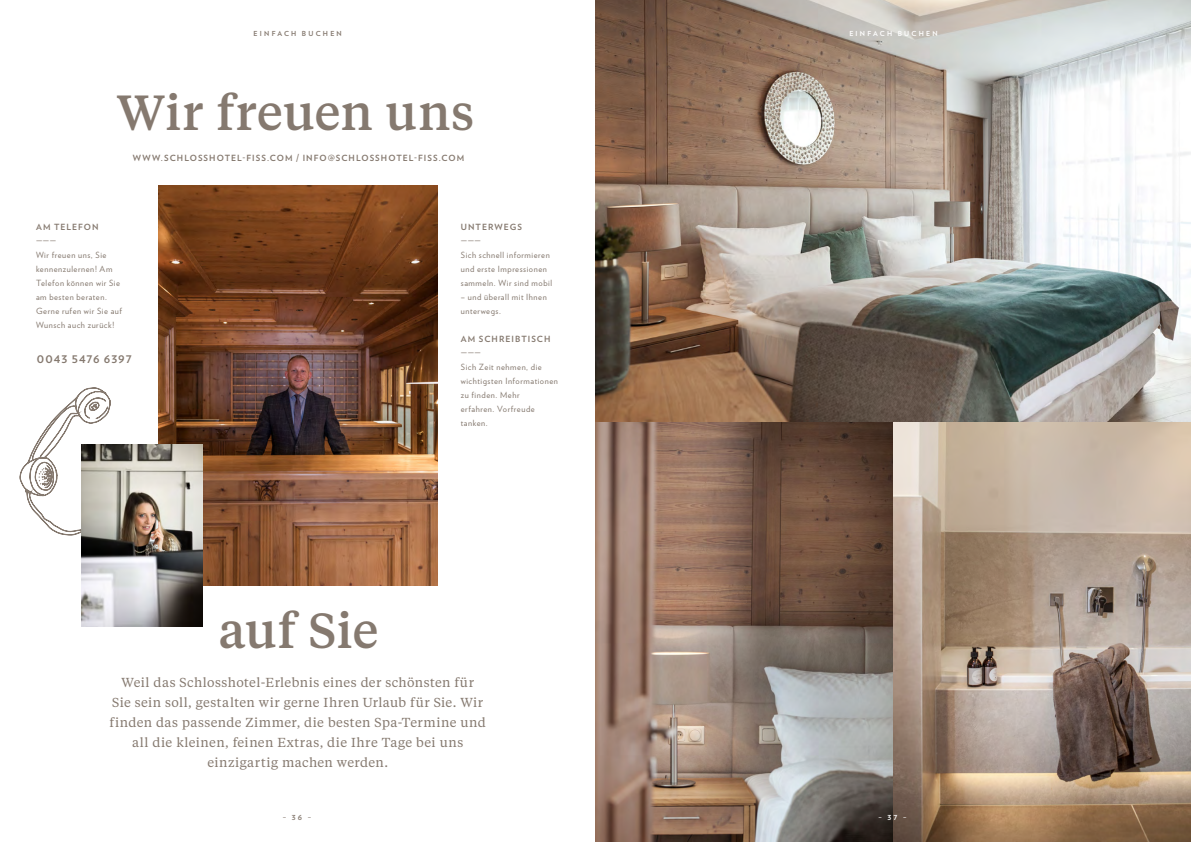
<style>
.page{position:relative;width:1191px;height:842px;background:#fff}
.page>*{position:absolute;margin:0;border:0;box-sizing:border-box;transform-origin:0 0}
.t1{font:500 49.1px "Tiempos Text";color:#85796f}
.t2{font:13px/20px "Tiempos Text";letter-spacing:.03em;color:#85796f;text-align:center}
.t3{font:700 10.5px "Verlag";letter-spacing:.09em;color:#85796f}
.t4{font:8.5px/14px "Verlag";letter-spacing:.065em;color:#85796f}
.t5{font:700 8.5px "Verlag";letter-spacing:.12em;color:#85796f}
.t6{font:700 6.9px "Verlag";letter-spacing:.32em;color:#85796f}
.t7{font:700 6.9px "Verlag";letter-spacing:.32em;color:#fff}
</style>
<div class="page">
<img style="left:595px;top:421px;width:298px;height:421px">
<img style="left:893px;top:421px;width:298px;height:421px">
<img style="left:595px;top:0;width:596px;height:421px">
<svg style="left:20px;top:387px;width:139px;height:148px"></svg>
<img style="left:159px;top:185px;width:278px;height:400px">
<img style="left:81px;top:445px;width:121px;height:181px">
<p class="t6" style="left:254px;top:28px;width:90px">EINFACH BUCHEN</p>
<h1 class="t1" style="left:117px;top:79px;width:359px">Wir freuen uns</h1>
<p class="t5" style="left:133px;top:151px;width:333px">WWW.SCHLOSSHOTEL-FISS.COM / INFO@SCHLOSSHOTEL-FISS.COM</p>
<p class="t5" style="left:36px;top:220px;width:64px">AM TELEFON</p>
<p class="t4" style="left:36px;top:234px;width:88px">———<br>Wir freuen uns, Sie kennenzulernen! Am<br>Telefon können wir Sie am besten beraten.<br>Gerne rufen wir Sie auf<br>Wunsch auch zurück!</p>
<p class="t3" style="left:37px;top:351px;width:96px">0043 5476 6397</p>
<h1 class="t1" style="left:218px;top:597px;width:162px">auf Sie</h1>
<p class="t5" style="left:461px;top:221px;width:63px">UNTERWEGS</p>
<p class="t4" style="left:461px;top:234px;width:93px">———<br>Sich schnell informieren und erste Impressionen sammeln. Wir sind mobil</p>
<p class="t4" style="left:461px;top:290px;width:87px">– und überall mit Ihnen unterwegs.</p>
<p class="t5" style="left:461px;top:333px;width:91px">AM SCHREIBTISCH</p>
<p class="t4" style="left:461px;top:346px;width:99px">———<br>Sich Zeit nehmen, die wichtigsten Informationen zu finden. Mehr<br>erfahren. Vorfreude tanken.</p>
<p class="t2" style="left:110px;top:672px;width:378px">Weil das Schlosshotel-Erlebnis eines der schönsten für<br>Sie sein soll, gestalten wir gerne Ihren Urlaub für Sie. Wir finden das passende Zimmer, die besten Spa-Termine und all die kleinen, feinen Extras, die Ihre Tage bei uns einzigartig machen werden.</p>
<p class="t6" style="left:283px;top:812px;width:30px">– 3 6 –</p>
<p class="t7" style="left:849px;top:28px;width:90px">EINFACH BUCHEN</p>
<p class="t7" style="left:878px;top:812px;width:29px">– 3 7 –</p>
</div>
